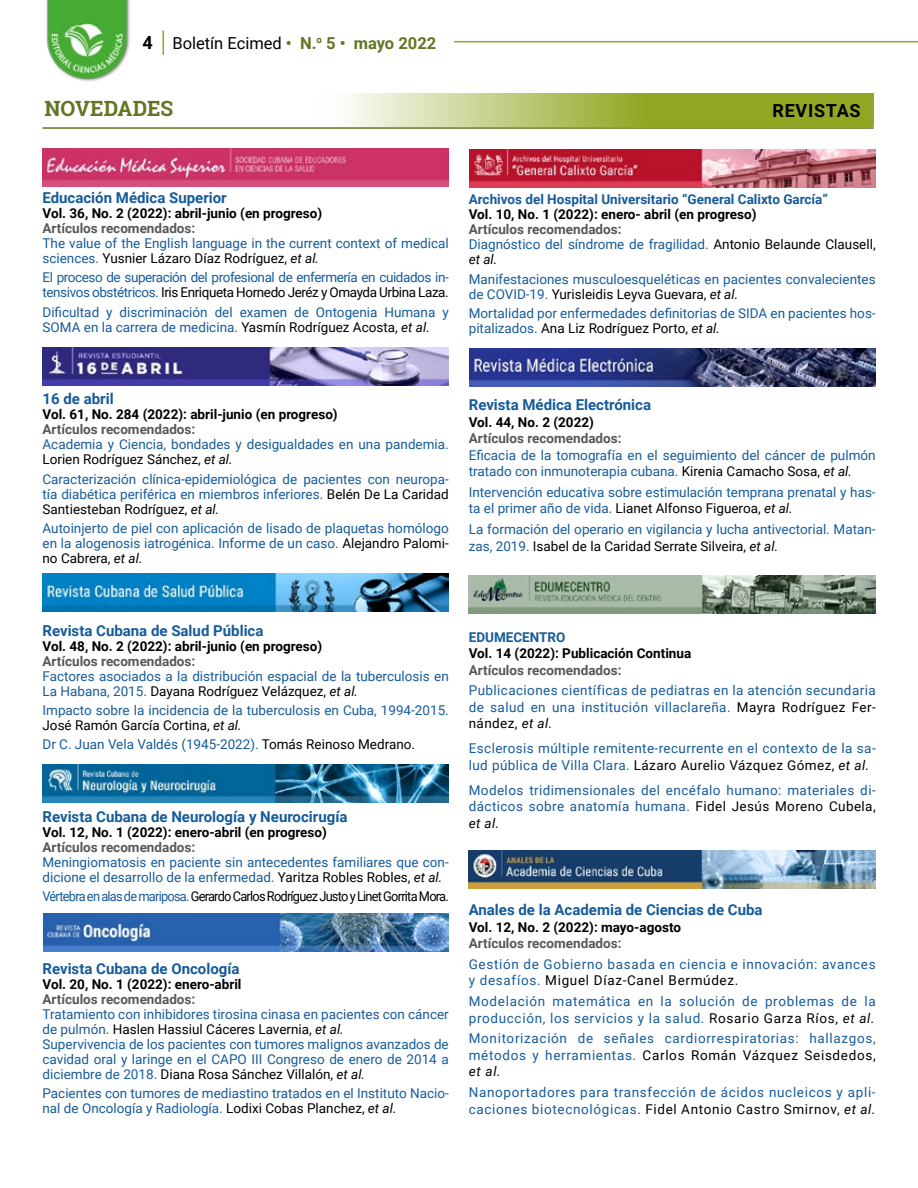
<style>
.page{position:relative;width:918px;height:1188px;background:#fff}
.page>*{position:absolute;margin:0;border:0;box-sizing:border-box;transform-origin:0 0}
.t1{font:700 21px "Roboto Slab";color:#637523}
.t2{font:700 18px "Roboto";letter-spacing:.04em;color:#000}
.t3{font:16.5px "Roboto";color:#000}
.t4{font:700 15px "Roboto";color:#165b9a}
.t5{font:13.5px/15px "Roboto";color:#165b9a}
.t6{font:700 13.5px "Roboto";color:#000}
.t7{font:13.5px/16.5px "Roboto";letter-spacing:.05em;color:#165b9a}
.t8{font:700 13.5px "Roboto";color:#58585a}
.t9{font:13.5px/15px "Roboto";letter-spacing:-.03em;color:#165b9a}
.t10{font:13.5px/16.5px "Roboto";letter-spacing:.03em;color:#165b9a}
.t11{font:13.5px "Roboto";letter-spacing:-.06em;color:#000;scale:.95 1}
.t12{font:700 13.5px "Roboto";color:#165b9a}
.s1{font-weight:700;color:#637523}
.s2{color:#000}
.s3{font-style:italic;color:#000}
.s4{font-weight:700;color:#58585a}
.s5{color:#165b9a}
</style>
<div class="page">
<hr style="left:454px;top:41px;width:464px;height:1px;background:#91a723">
<img style="left:46px;top:0;width:84px;height:82px">
<svg style="left:163px;top:31px;width:1px;height:24px"></svg>
<svg style="left:346px;top:94px;width:528px;height:33px;background:#aebe5e"></svg>
<hr style="left:43px;top:127px;width:831px;height:2px;background:#637523">
<img style="left:43px;top:148px;width:406px;height:39px">
<img style="left:43px;top:347px;width:406px;height:38px">
<img style="left:42px;top:574px;width:407px;height:38px">
<img style="left:43px;top:765px;width:406px;height:38px">
<img style="left:43px;top:913px;width:405px;height:38px">
<img style="left:469px;top:150px;width:406px;height:38px">
<img style="left:469px;top:348px;width:406px;height:38px">
<img style="left:469px;top:575px;width:407px;height:38px">
<img style="left:469px;top:850px;width:407px;height:39px">
<h2 class="t2" style="left:142px;top:30px;width:12px">4</h2>
<p class="t3" style="left:172px;top:31px;width:265px">Boletín Ecimed <span class="s1">• N.</span><sup>o</sup> <span class="s1">5 • mayo 2022</span></p>
<h1 class="t1" style="left:44px;top:94px;width:130px">NOVEDADES</h1>
<h2 class="t2" style="left:773px;top:98px;width:90px">REVISTAS</h2>
<p class="t4" style="left:43px;top:187px;width:186px">Educación Médica Superior</p>
<p class="t6" style="left:43px;top:204px;width:281px">Vol. 36, No. 2 (2022): abril-junio (en progreso)</p>
<p class="t8" style="left:43px;top:219px;width:154px">Artículos recomendados:</p>
<p class="t5" style="left:43px;top:235px;width:408px">The value of the English language in the current context of medical sciences. <span class="s2">Yusnier Lázaro Díaz Rodríguez,</span> <span class="s3">et al.</span></p>
<p class="t9" style="left:43px;top:270px;width:408px">El proceso de superación del profesional de enfermería en cuidados in&shy;tensivos obstétricos. <span class="s2">Iris Enriqueta Hornedo Jeréz y Omayda Urbina Laza.</span></p>
<p class="t5" style="left:43px;top:304px;width:408px">Dificultad y discriminación del examen de Ontogenia Humana y<br>SOMA en la carrera de medicina. <span class="s2">Yasmín Rodríguez Acosta,</span> <span class="s3">et al.</span></p>
<p class="t12" style="left:469px;top:190px;width:361px">Archivos del Hospital Universitario “General Calixto García”</p>
<p class="t6" style="left:469px;top:205px;width:289px">Vol. 10, No. 1 (2022): enero- abril (en progreso)</p>
<p class="t5" style="left:469px;top:222px;width:408px"><span class="s4">Artículos recomendados:<br></span>Diagnóstico del síndrome de fragilidad. <span class="s2">Antonio Belaunde Clausell, </span><span class="s3">et al.</span></p>
<p class="t5" style="left:469px;top:271px;width:408px">Manifestaciones musculoesqueléticas en pacientes convalecientes de COVID-19. <span class="s2">Yurisleidis Leyva Guevara,</span> <span class="s3">et al.</span></p>
<p class="t5" style="left:469px;top:305px;width:408px">Mortalidad por enfermedades definitorias de SIDA en pacientes hos&shy;pitalizados. <span class="s2">Ana Liz Rodríguez Porto,</span> <span class="s3">et al.</span></p>
<p class="t4" style="left:43px;top:389px;width:73px">16 de abril</p>
<p class="t6" style="left:43px;top:405px;width:297px">Vol. 61, No. 284 (2022): abril-junio (en progreso)</p>
<p class="t8" style="left:43px;top:420px;width:154px">Artículos recomendados:</p>
<p class="t5" style="left:43px;top:437px;width:408px">Academia y Ciencia, bondades y desigualdades en una pandemia.<br><span class="s2">Lorien Rodríguez Sánchez,</span> <span class="s3">et al.</span></p>
<p class="t5" style="left:43px;top:471px;width:408px;text-align:justify">Caracterización clínica-epidemiológica de pacientes con neuropa&shy;tía diabética periférica en miembros inferiores. <span class="s2">Belén De La Caridad Santiesteban Rodríguez,</span> <span class="s3">et al.</span></p>
<p class="t5" style="left:43px;top:520px;width:408px;text-align:justify">Autoinjerto de piel con aplicación de lisado de plaquetas homólogo en la alogenosis iatrogénica. Informe de un caso. <span class="s2">Alejandro Palomi&shy;no Cabrera,</span> <span class="s3">et al.</span></p>
<p class="t4" style="left:469px;top:394px;width:184px">Revista Médica Electrónica</p>
<p class="t6" style="left:469px;top:412px;width:127px">Vol. 44, No. 2 (2022)</p>
<p class="t8" style="left:469px;top:429px;width:154px">Artículos recomendados:</p>
<p class="t5" style="left:469px;top:446px;width:408px;line-height:16.5px">Eficacia de la tomografía en el seguimiento del cáncer de pulmón tratado con inmunoterapia cubana. <span class="s2">Kirenia Camacho Sosa,</span> <span class="s3">et al.</span></p>
<p class="t5" style="left:469px;top:483px;width:408px;line-height:16.5px">Intervención educativa sobre estimulación temprana prenatal y has&shy;ta el primer año de vida. <span class="s2">Lianet Alfonso Figueroa,</span> <span class="s3">et al.</span></p>
<p class="t5" style="left:469px;top:521px;width:408px;line-height:16.5px">La formación del operario en vigilancia y lucha antivectorial. Matan&shy;zas, 2019. <span class="s2">Isabel de la Caridad Serrate Silveira,</span> <span class="s3">et al.</span></p>
<p class="t4" style="left:43px;top:620px;width:223px">Revista Cubana de Salud Pública</p>
<p class="t6" style="left:43px;top:636px;width:281px">Vol. 48, No. 2 (2022): abril-junio (en progreso)</p>
<p class="t8" style="left:43px;top:651px;width:154px">Artículos recomendados:</p>
<p class="t5" style="left:43px;top:668px;width:408px">Factores asociados a la distribución espacial de la tuberculosis en<br>La Habana, 2015. <span class="s2">Dayana Rodríguez Velázquez,</span> <span class="s3">et al.</span></p>
<p class="t5" style="left:43px;top:702px;width:408px">Impacto sobre la incidencia de la tuberculosis en Cuba, 1994-2015.<br><span class="s2">José Ramón García Cortina,</span> <span class="s3">et al.</span></p>
<p class="t5" style="left:43px;top:736px;width:374px">Dr C. Juan Vela Valdés (1945-2022). <span class="s2">Tomás Reinoso Medrano.</span></p>
<p class="t4" style="left:43px;top:806px;width:306px">Revista Cubana de Neurología y Neurocirugía</p>
<p class="t6" style="left:43px;top:823px;width:286px">Vol. 12, No. 1 (2022): enero-abril (en progreso)</p>
<p class="t8" style="left:43px;top:838px;width:154px">Artículos recomendados:</p>
<p class="t5" style="left:43px;top:854px;width:408px">Meningiomatosis en paciente sin antecedentes familiares que con&shy;dicione el desarrollo de la enfermedad. <span class="s2">Yaritza Robles Robles,</span> <span class="s3">et al.</span></p>
<p class="t11" style="left:43px;top:887px;width:429px"><span class="s5">Vértebra en alas de mariposa.</span> Gerardo Carlos Rodríguez Justo y Linet Gorrita Mora.</p>
<p class="t4" style="left:43px;top:958px;width:199px">Revista Cubana de Oncología</p>
<p class="t6" style="left:43px;top:975px;width:201px">Vol. 20, No. 1 (2022): enero-abril</p>
<p class="t8" style="left:43px;top:990px;width:154px">Artículos recomendados:</p>
<p class="t5" style="left:43px;top:1006px;width:408px">Tratamiento con inhibidores tirosina cinasa en pacientes con cáncer de pulmón. <span class="s2">Haslen Hassiul Cáceres Lavernia,</span> <span class="s3">et al.<br></span>Supervivencia de los pacientes con tumores malignos avanzados de cavidad oral y laringe en el CAPO III Congreso de enero de 2014 a diciembre de 2018. <span class="s2">Diana Rosa Sánchez Villalón,</span> <span class="s3">et al.</span></p>
<p class="t5" style="left:43px;top:1085px;width:408px">Pacientes con tumores de mediastino tratados en el Instituto Nacio&shy;nal de Oncología y Radiología. <span class="s2">Lodixi Cobas Planchez,</span> <span class="s3">et al.</span></p>
<p class="t12" style="left:469px;top:627px;width:98px">EDUMECENTRO</p>
<p class="t6" style="left:469px;top:644px;width:224px">Vol. 14 (2022): Publicación Continua</p>
<p class="t8" style="left:469px;top:660px;width:154px">Artículos recomendados:</p>
<p class="t5" style="left:469px;top:682px;width:408px;line-height:16.5px;text-align:justify">Publicaciones científicas de pediatras en la atención secundaria de salud en una institución villaclareña. <span class="s2">Mayra Rodríguez Fer&shy;nández,</span> <span class="s3">et al.</span></p>
<p class="t10" style="left:469px;top:740px;width:408px">Esclerosis múltiple remitente-recurrente en el contexto de la sa&shy;lud pública de Villa Clara. <span class="s2">Lázaro Aurelio Vázquez Gómez,</span> <span class="s3">et al.</span></p>
<p class="t5" style="left:469px;top:781px;width:408px;line-height:16.5px;text-align:justify">Modelos tridimensionales del encéfalo humano: materiales di&shy;dácticos sobre anatomía humana. <span class="s2">Fidel Jesús Moreno Cubela, </span><span class="s3">et al.</span></p>
<p class="t4" style="left:469px;top:899px;width:295px">Anales de la Academia de Ciencias de Cuba</p>
<p class="t6" style="left:469px;top:917px;width:214px">Vol. 12, No. 2 (2022): mayo-agosto</p>
<p class="t8" style="left:469px;top:934px;width:154px">Artículos recomendados:</p>
<p class="t7" style="left:469px;top:955px;width:408px">Gestión de Gobierno basada en ciencia e innovación: avances y desafíos. <span class="s2">Miguel Díaz-Canel Bermúdez.</span></p>
<p class="t7" style="left:469px;top:993px;width:408px">Modelación matemática en la solución de problemas de la producción, los servicios y la salud. <span class="s2">Rosario Garza Ríos,</span> <span class="s3">et al.</span></p>
<p class="t5" style="left:469px;top:1030px;width:408px;line-height:16.5px;text-align:justify">Monitorización de señales cardiorrespiratorias: hallazgos, métodos y herramientas. <span class="s2">Carlos Román Vázquez Seisdedos, </span><span class="s3">et al.</span></p>
<p class="t7" style="left:469px;top:1084px;width:408px">Nanoportadores para transfección de ácidos nucleicos y apli&shy;caciones biotecnológicas. <span class="s2">Fidel Antonio Castro Smirnov,</span> <span class="s3">et al.</span></p>
</div>
